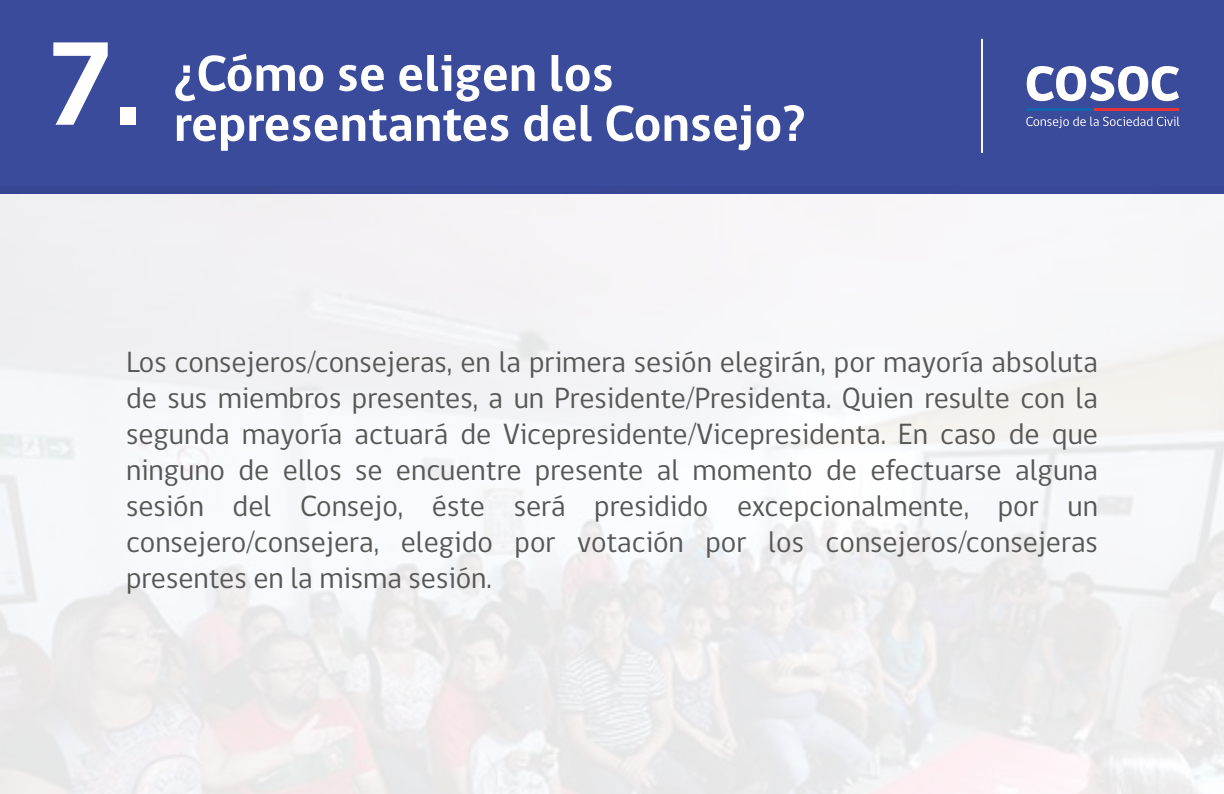
<style>
.page{position:relative;width:1224px;height:794px;background:#fff}
.page>*{position:absolute;margin:0;border:0;box-sizing:border-box;transform-origin:0 0}
.t1{font:700 121px "gob CL";color:#fff}
.t2{font:700 52px "gob CL";color:#fff}
.t3{font:30px/36px "gob CL";color:#575756;text-align:justify}
</style>
<div class="page">
<div style="left:0;top:0;width:1224px;height:194px;background:#3b4b9b"></div>
<svg style="left:1027px;top:66px;width:152px;height:35px"></svg>
<svg style="left:1026px;top:117px;width:153px;height:11px"></svg>
<hr style="left:1027px;top:108px;width:67px;height:3px;background:#1465ad">
<hr style="left:1094px;top:108px;width:85px;height:3px;background:#e7343b">
<hr style="left:981px;top:39px;width:2px;height:114px;background:#fbfafa">
<h1 class="t1" style="left:46px;top:2px;width:97px">7.</h1>
<h2 class="t2" style="left:174px;top:38px;width:442px">¿Cómo se eligen los</h2>
<h2 class="t2" style="left:174px;top:88px;width:633px">representantes del Consejo?</h2>
<p class="t3" style="left:126px;top:344px;width:974px">Los consejeros/consejeras, en la primera sesión elegirán, por mayoría absoluta de sus miembros presentes, a un Presidente/Presidenta. Quien resulte con la segunda mayoría actuará de Vicepresidente/Vicepresidenta. En caso de que ninguno de ellos se encuentre presente al momento de efectuarse alguna sesión del Consejo, éste será presidido excepcionalmente, por un consejero/consejera, elegido por votación por los consejeros/consejeras presentes en la misma sesión.</p>
</div>
